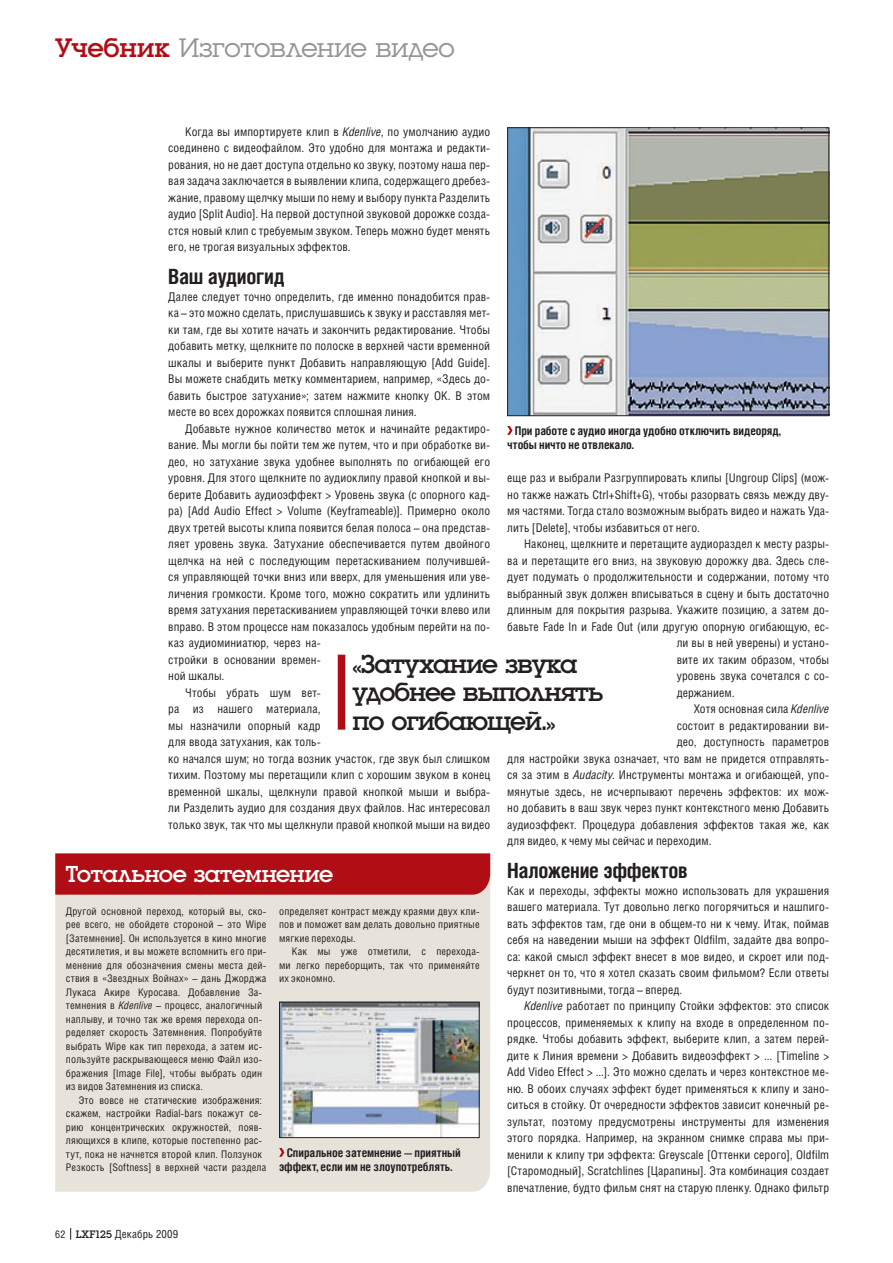
<style>
.page{position:relative;width:893px;height:1263px;background:#fff}
.page>*{position:absolute;margin:0;border:0;box-sizing:border-box;transform-origin:0 0}
.t1{font:27.75px "Luga";letter-spacing:-.015em;color:#939598}
.t2{font:27px/28.5px "Luga";letter-spacing:-.04em;color:#231f20}
.t3{font:24px "Luga";letter-spacing:-.015em;color:#fff}
.t4{font:700 21px "Helios Cond";letter-spacing:-.015em;color:#231f20}
.t5{font:12px/16.5px "Helios Cond";letter-spacing:.01em;color:#231f20;text-align:justify}
.t6{font:700 12px/14.2px "Helios Cond";letter-spacing:-.005em;color:#231f20}
.t7{font:11.25px "Helios Cond";letter-spacing:.015em;color:#231f20}
.t8{font:10.5px/13.5px "Helios Cond";letter-spacing:.015em;color:#231f20}
.s1{color:#b00d15}
.s2{font-style:italic}
.s3{font-size:10.5px}
.s4{font-family:"Luga"}
</style>
<div class="page">
<svg style="left:70px;top:1228px;width:1px;height:12px"></svg>
<svg style="left:507px;top:426px;width:6px;height:9px"></svg>
<img style="left:509px;top:129px;width:318px;height:285px">
<div style="left:507px;top:127px;width:322px;height:289px;border:1px solid #231f20"></div>
<div style="left:338px;top:655px;width:7px;height:75px;background:#b00d15"></div>
<div style="left:55px;top:895px;width:435px;height:297px;background:#e8e3da"></div>
<div style="left:55px;top:853px;width:435px;height:42px;background:#b00d15"></div>
<svg style="left:279px;top:1148px;width:5px;height:9px"></svg>
<img style="left:281px;top:1004px;width:197px;height:132px">
<div style="left:279px;top:1002px;width:201px;height:136px;border:1px solid #231f20"></div>
<h1 class="t1" style="left:55px;top:35px;width:401px"><span class="s1">Учебник</span> Изготовление видео</h1>
<p class="t5" style="left:168px;top:123px;width:323px;text-indent:17px">Когда вы импортируете клип в <span class="s2">Kdenlive</span>, по умолчанию аудио соединено с видеофайлом. Это удобно для монтажа и редакти&shy;рования, но не дает доступа отдельно ко звуку, поэтому наша пер&shy;вая задача заключается в выявлении клипа, содержащего дребез&shy;жание, правому щелчку мыши по нему и выбору пункта Разделить аудио [Split Audio]. На первой доступной звуковой дорожке созда&shy;стся новый клип с требуемым звуком. Теперь можно будет менять его, не трогая визуальных эффектов.</p>
<h3 class="t4" style="left:168px;top:264px;width:118px">Ваш аудиогид</h3>
<p class="t5" style="left:168px;top:288px;width:323px">Далее следует точно определить, где именно понадобится прав&shy;ка – это можно сделать, прислушавшись к звуку и расставляя мет&shy;ки там, где вы хотите начать и закончить редактирование. Чтобы добавить метку, щелкните по полоске в верхней части временной шкалы и выберите пункт Добавить направляющую [Add Guide].<br>Вы можете снабдить метку комментарием, например, «Здесь до&shy;бавить быстрое затухание»; затем нажмите кнопку ОК. В этом месте во всех дорожках появится сплошная линия.</p>
<p class="t5" style="left:185px;top:420px;width:306px">Добавьте нужное количество меток и начинайте редактиро-</p>
<p class="t5" style="left:168px;top:436px;width:323px">вание. Мы могли бы пойти тем же путем, что и при обработке ви-</p>
<p class="t5" style="left:168px;top:453px;width:323px">део, но затухание звука удобнее выполнять по огибающей его</p>
<p class="t5" style="left:168px;top:469px;width:323px">уровня. Для этого щелкните по аудиоклипу правой кнопкой и вы-</p>
<p class="t5" style="left:168px;top:486px;width:323px">берите Добавить аудиоэффект &gt; Уровень звука (с опорного кад-</p>
<p class="t5" style="left:168px;top:502px;width:323px">ра) [Add Audio Effect &gt; Volume (Keyframeable)]. Примерно около</p>
<p class="t5" style="left:168px;top:519px;width:323px">двух третей высоты клипа появится белая полоса – она представ-</p>
<p class="t5" style="left:168px;top:535px;width:323px">ляет уровень звука. Затухание обеспечивается путем двойного</p>
<p class="t5" style="left:168px;top:552px;width:323px">щелчка на ней с последующим перетаскиванием получившей-</p>
<p class="t5" style="left:168px;top:568px;width:323px">ся управляющей точки вниз или вверх, для уменьшения или уве-</p>
<p class="t5" style="left:168px;top:585px;width:323px">личения громкости. Кроме того, можно сократить или удлинить</p>
<p class="t5" style="left:168px;top:601px;width:323px">время затухания перетаскиванием управляющей точки влево или</p>
<p class="t5" style="left:168px;top:618px;width:323px">вправо. В этом процессе нам показалось удобным перейти на по-</p>
<p class="t5" style="left:168px;top:634px;width:154px">каз аудиоминиатюр, через на-</p>
<p class="t5" style="left:168px;top:651px;width:154px">стройки в основании времен-</p>
<p class="t5" style="left:168px;top:667px;width:58px">ной шкалы.</p>
<p class="t5" style="left:185px;top:684px;width:137px">Чтобы убрать шум вет-</p>
<p class="t5" style="left:168px;top:700px;width:154px">ра из нашего материала,</p>
<p class="t5" style="left:168px;top:717px;width:154px">мы назначили опорный кадр</p>
<p class="t5" style="left:168px;top:733px;width:154px">для ввода затухания, как толь-</p>
<p class="t5" style="left:168px;top:750px;width:323px">ко начался шум; но тогда возник участок, где звук был слишком</p>
<p class="t5" style="left:168px;top:766px;width:323px">тихим. Поэтому мы перетащили клип с хорошим звуком в конец</p>
<p class="t5" style="left:168px;top:783px;width:323px">временной шкалы, щелкнули правой кнопкой мыши и выбра-</p>
<p class="t5" style="left:168px;top:799px;width:323px">ли Разделить аудио для создания двух файлов. Нас интересовал</p>
<p class="t5" style="left:168px;top:816px;width:323px">только звук, так что мы щелкнули правой кнопкой мыши на видео</p>
<p class="t6" style="left:507px;top:423px;width:275px;text-indent:8px">При работе с аудио иногда удобно отключить видеоряд, чтобы ничто не отвлекало.</p>
<p class="t5" style="left:507px;top:469px;width:323px">еще раз и выбрали Разгруппировать клипы [Ungroup Clips] (мож&shy;но также нажать Ctrl+Shift+G), чтобы разорвать связь между дву&shy;мя частями. Тогда стало возможным выбрать видео и нажать Уда&shy;лить [Delete], чтобы избавиться от него.</p>
<p class="t5" style="left:524px;top:535px;width:306px">Наконец, щелкните и перетащите аудиораздел к месту разры-</p>
<p class="t5" style="left:507px;top:552px;width:323px">ва и перетащите его вниз, на звуковую дорожку два. Здесь сле-</p>
<p class="t5" style="left:507px;top:568px;width:323px">дует подумать о продолжительности и содержании, потому что</p>
<p class="t5" style="left:507px;top:585px;width:323px">выбранный звук должен вписываться в сцену и быть достаточно</p>
<p class="t5" style="left:507px;top:601px;width:323px">длинным для покрытия разрыва. Укажите позицию, а затем до-</p>
<p class="t5" style="left:507px;top:618px;width:323px">бавьте Fade In и Fade Out (или другую опорную огибающую, ес-</p>
<p class="t5" style="left:677px;top:634px;width:154px">ли вы в ней уверены) и устано-</p>
<p class="t5" style="left:677px;top:651px;width:154px">вите их таким образом, чтобы</p>
<p class="t5" style="left:677px;top:667px;width:154px">уровень звука сочетался с со-</p>
<p class="t5" style="left:677px;top:684px;width:59px">держанием.</p>
<p class="t5" style="left:694px;top:700px;width:137px">Хотя основная сила <span class="s2">Kdenlive</span></p>
<p class="t5" style="left:677px;top:717px;width:154px">состоит в редактировании ви-</p>
<p class="t5" style="left:677px;top:733px;width:154px">део, доступность параметров</p>
<p class="t5" style="left:507px;top:750px;width:323px">для настройки звука означает, что вам не придется отправлять-</p>
<p class="t5" style="left:507px;top:766px;width:323px">ся за этим в <span class="s2">Audacity</span>. Инструменты монтажа и огибающей, упо-</p>
<p class="t5" style="left:507px;top:783px;width:323px">мянутые здесь, не исчерпывают перечень эффектов: их мож-</p>
<p class="t5" style="left:507px;top:799px;width:323px">но добавить в ваш звук через пункт контекстного меню Добавить</p>
<p class="t5" style="left:507px;top:816px;width:323px">аудиоэффект. Процедура добавления эффектов такая же, как</p>
<p class="t5" style="left:507px;top:832px;width:206px">для видео, к чему мы сейчас и переходим.</p>
<h3 class="t4" style="left:507px;top:858px;width:182px">Наложение эффектов</h3>
<p class="t5" style="left:507px;top:882px;width:323px">Как и переходы, эффекты можно использовать для украшения вашего материала. Тут довольно легко погорячиться и нашпиго&shy;вать эффектов там, где они в общем-то ни к чему. Итак, поймав себя на наведении мыши на эффект Oldfilm, задайте два вопро&shy;са: какой смысл эффект внесет в мое видео, и скроет или под&shy;черкнет он то, что я хотел сказать своим фильмом? Если ответы будут позитивными, тогда – вперед.</p>
<p class="t5" style="left:507px;top:997px;width:323px;text-indent:17px"><span class="s2">Kdenlive</span> работает по принципу Стойки эффектов: это список процессов, применяемых к клипу на входе в определенном по&shy;рядке. Чтобы добавить эффект, выберите клип, а затем перей&shy;дите к Линия времени &gt; Добавить видеоэффект &gt; ... [Timeline &gt; Add Video Effect &gt; ...]. Это можно сделать и через контекстное ме&shy;ню. В обоих случаях эффект будет применяться к клипу и зано&shy;ситься в стойку. От очередности эффектов зависит конечный ре&shy;зультат, поэтому предусмотрены инструменты для изменения этого порядка. Например, на экранном снимке справа мы при&shy;менили к клипу три эффекта: Greyscale [Оттенки серого], Oldfilm [Старомодный], Scratchlines [Царапины]. Эта комбинация создает впечатление, будто фильм снят на старую пленку. Однако фильтр</p>
<h2 class="t2" style="left:353px;top:650px;width:252px">«Затухание звука удобнее выполнять по огибающей.»</h2>
<h3 class="t3" style="left:66px;top:863px;width:269px">Тотальное затемнение</h3>
<p class="t8" style="left:66px;top:904px;width:202px">Другой основной переход, который вы, ско&shy;рее всего, не обойдете стороной – это Wipe [Затемнение]. Он используется в кино многие десятилетия, и вы можете вспомнить его при&shy;менение для обозначения смены места дей&shy;ствия в «Звездных Войнах» – дань Джорджа Лукаса Акире Куросава. Добавление За&shy;темнения в <span class="s2">Kdenlive</span> – процесс, аналогичный наплыву, и точно так же время перехода оп&shy;ределяет скорость Затемнения. Попробуйте выбрать Wipe как тип перехода, а затем ис&shy;пользуйте раскрывающееся меню Файл изо&shy;бражения [Image File], чтобы выбрать один из видов Затемнения из списка.</p>
<p class="t8" style="left:66px;top:1093px;width:202px;text-indent:13px">Это вовсе не статические изображения: скажем, настройки Radial-bars покажут се&shy;рию концентрических окружностей, появ&shy;ляющихся в клипе, которые постепенно рас&shy;тут, пока не начнется второй клип. Ползунок Резкость [Softness] в верхней части раздела</p>
<p class="t8" style="left:279px;top:904px;width:202px;text-align:justify">определяет контраст между краями двух кли&shy;пов и поможет вам делать довольно приятные мягкие переходы.</p>
<p class="t8" style="left:279px;top:944px;width:202px;text-align:justify;text-indent:13px">Как мы уже отметили, с перехода&shy;ми легко переборщить, так что применяйте их экономно.</p>
<p class="t6" style="left:279px;top:1145px;width:183px;text-indent:8px">Спиральное затемнение — приятный эффект, если им не злоупотреблять.</p>
<p class="t7" style="left:55px;top:1227px;width:125px"><span class="s3">62</span> <span class="s4">LXF125</span> Декабрь 2009</p>
</div>
